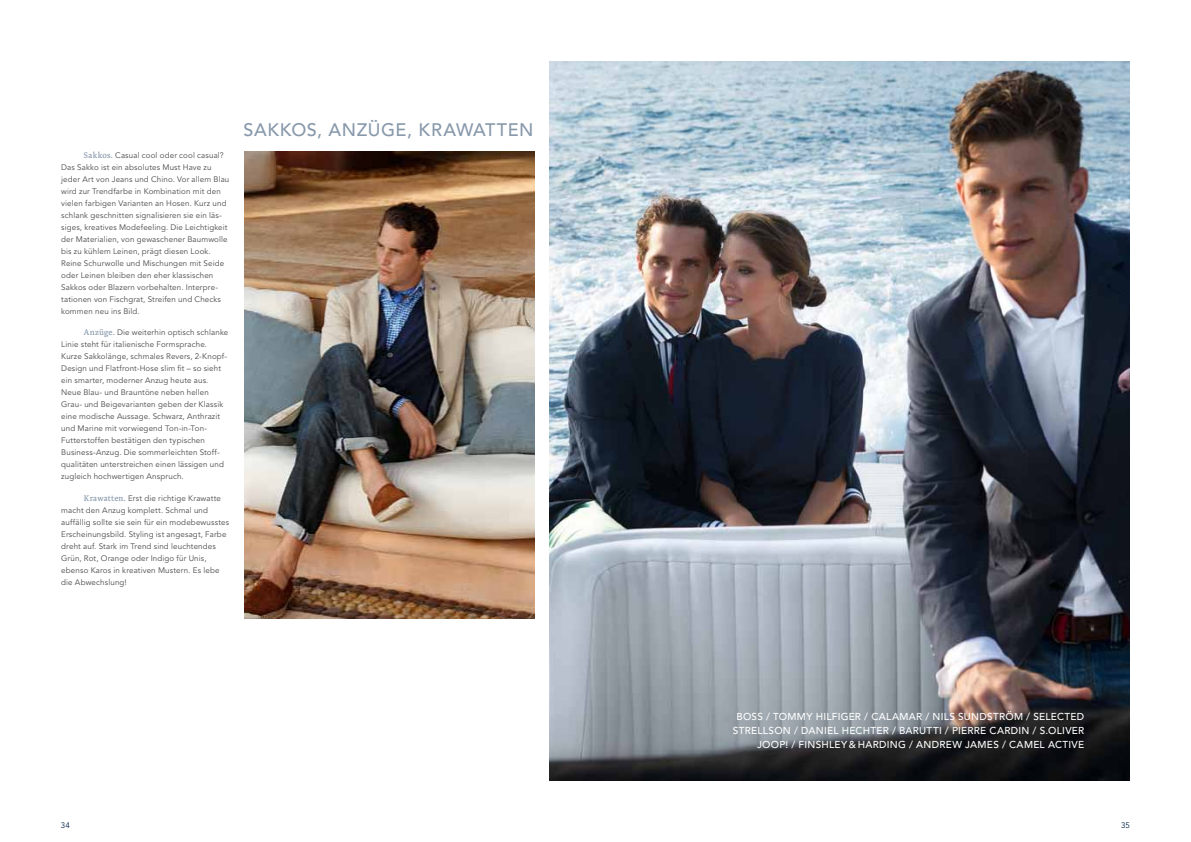
<style>
.page{position:relative;width:1191px;height:842px;background:#fff}
.page>*{position:absolute;margin:0;border:0;box-sizing:border-box;transform-origin:0 0}
.t1{font:500 18px "Avenir LTCE";letter-spacing:.025em;color:#8899ac}
.t2{font:500 10px/14px "Avenir LTCE";letter-spacing:.025em;color:#fff;text-align:right}
.t3{font:8px/12px "Avenir LTCE";letter-spacing:.015em;color:#494948}
.t4{font:8px "Avenir LTCE";color:#001e42}
.s1{font-family:"Tundra Pro";font-weight:500;font-size:8.5px;color:#8899ac}
</style>
<div class="page">
<img style="left:550px;top:61px;width:579px;height:719px">
<img style="left:244px;top:152px;width:290px;height:466px">
<p class="t3" style="left:61px;top:149px;width:170px;text-indent:23px"><span class="s1">Sakkos.</span> Casual cool oder cool casual?<br>Das Sakko ist ein absolutes Must Have zu jeder Art von Jeans und Chino. Vor allem Blau wird zur Trendfarbe in Kombination mit den vielen farbigen Varianten an Hosen. Kurz und schlank geschnitten signalisieren sie ein läs&shy;siges, kreatives Modefeeling. Die Leichtigkeit der Materialien, von gewaschener Baumwolle bis zu kühlem Leinen, prägt diesen Look.<br>Reine Schurwolle und Mischungen mit Seide oder Leinen bleiben den eher klassischen Sakkos oder Blazern vorbehalten. Interpre‑ tationen von Fischgrat, Streifen und Checks kommen neu ins Bild.</p>
<p class="t3" style="left:61px;top:327px;width:168px;text-indent:23px"><span class="s1">Anzüge.</span> Die weiterhin optisch schlanke Linie steht für italienische Formsprache.<br>Kurze Sakkolänge, schmales Revers, 2-Knopf-Design und Flatfront-Hose slim fit – so sieht ein smarter, moderner Anzug heute aus.<br>Neue Blau- und Brauntöne neben hellen Grau- und Beigevarianten geben der Klassik eine modische Aussage. Schwarz, Anthrazit und Marine mit vorwiegend Ton-in-Ton-Futterstoffen bestätigen den typischen Business-Anzug. Die sommerleichten Stoff&shy;qualitäten unterstreichen einen lässigen und zugleich hochwertigen Anspruch.</p>
<p class="t3" style="left:61px;top:492px;width:169px;text-indent:23px"><span class="s1">Krawatten.</span> Erst die richtige Krawatte macht den Anzug komplett. Schmal und auffällig sollte sie sein für ein modebewusstes Erscheinungsbild. Styling ist angesagt, Farbe dreht auf. Stark im Trend sind leuchtendes Grün, Rot, Orange oder Indigo für Unis, ebenso Karos in kreativen Mustern. Es lebe die Abwechslung!</p>
<h1 class="t1" style="left:243px;top:119px;width:291px">SAKKOS, ANZÜGE, KRAWATTEN</h1>
<p class="t2" style="left:733px;top:710px;width:353px">BOSS / TOMMY H ILFIGER / CALAMAR / N ILS SUNDSTRÖM / SELECTED<br>STRELLSON / DANIEL H ECHTER / BARUTTI / PIERRE CARDIN / S.OLIVER<br>JOOP! / FINSHLEY &amp; HARDING / ANDREW JAMES / CAMEL ACTIVE</p>
<p class="t4" style="left:61px;top:821px;width:11px">34</p>
<p class="t4" style="left:1121px;top:821px;width:10px">35</p>
</div>
